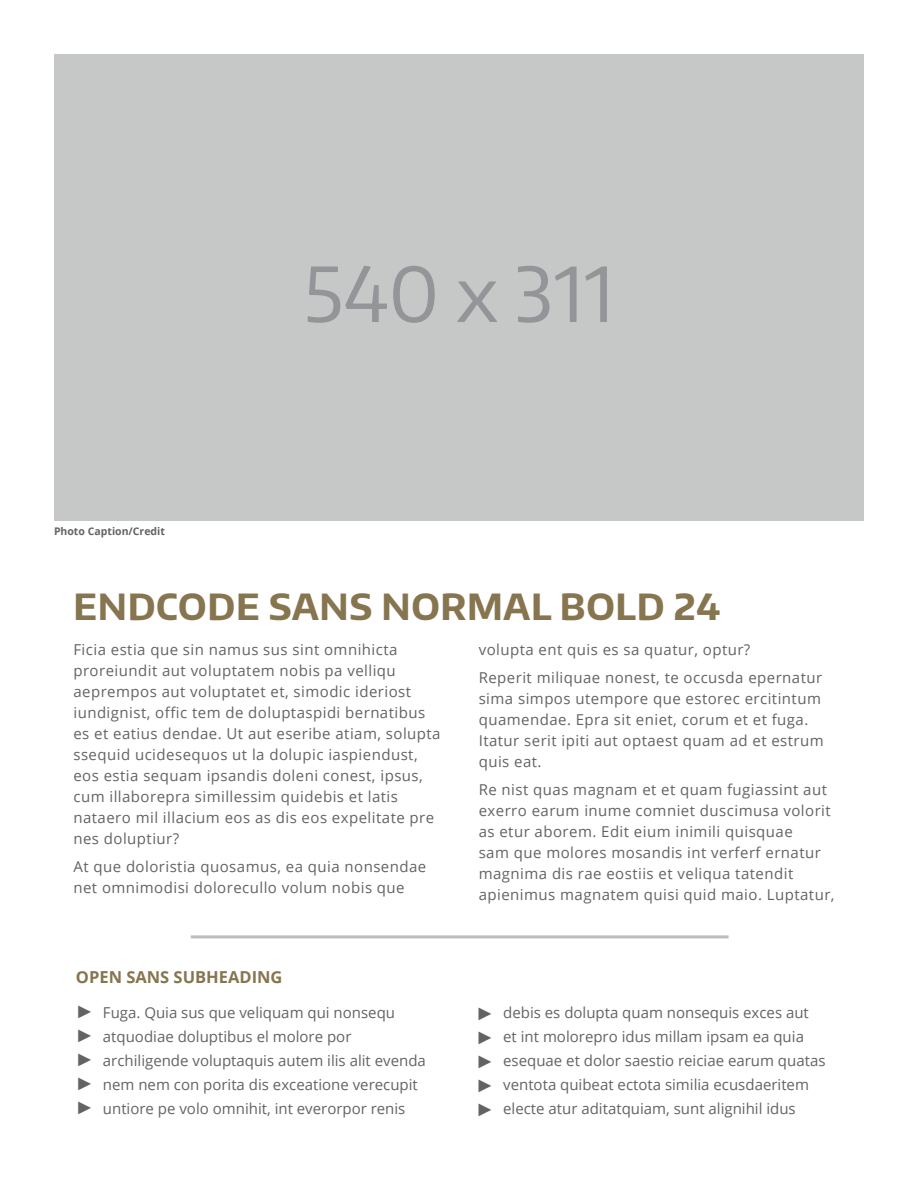
<style>
.page{position:relative;width:918px;height:1188px;background:#fff}
.page>*{position:absolute;margin:0;border:0;box-sizing:border-box;transform-origin:0 0}
.t1{font:75px "Encode Sans Normal";color:#939598}
.t2{font:700 36px "Encode Sans Normal";letter-spacing:.02em;color:#86754f}
.t3{font:18px "Arial";color:#636366}
.t4{font:700 16.5px "Open Sans";color:#86754f}
.t5{font:15px/21px "Open Sans";letter-spacing:.03em;color:#636366}
.t6{font:15px/24px "Open Sans";color:#636366}
.t7{font:700 10.5px "Open Sans";color:#636366}
</style>
<div class="page">
<hr style="left:191px;top:935px;width:538px;height:3px;background:#bcbdc0">
<div style="left:54px;top:54px;width:810px;height:466px;background:#c6c7c7"></div>
<p class="t7" style="left:54px;top:523px;width:113px">Photo Caption/Credit</p>
<h1 class="t1" style="left:304px;top:245px;width:312px">540 x 311</h1>
<p class="t2" style="left:73px;top:583px;width:648px">ENDCODE SANS NORMAL BOLD 24</p>
<p class="t5" style="left:73px;top:639px;width:369px">Ficia estia que sin namus sus sint omnihicta proreiundit aut voluptatem nobis pa velliqu aeprempos aut voluptatet et, simodic ideriost iundignist, offic tem de doluptaspidi bernatibus es et eatius dendae. Ut aut eseribe atiam, solupta ssequid ucidesequos ut la dolupic iaspiendust, eos estia sequam ipsandis doleni conest, ipsus, cum illaborepra simillessim quidebis et latis nataero mil illacium eos as dis eos expelitate pre nes doluptiur?</p>
<p class="t5" style="left:73px;top:856px;width:354px">At que doloristia quosamus, ea quia nonsendae net omnimodisi dolorecullo volum nobis que</p>
<p class="t5" style="left:479px;top:639px;width:273px">volupta ent quis es sa quatur, optur?</p>
<p class="t5" style="left:479px;top:667px;width:347px">Reperit miliquae nonest, te occusda epernatur sima simpos utempore que estorec ercitintum quamendae. Epra sit eniet, corum et et fuga.<br>Itatur serit ipiti aut optaest quam ad et estrum quis eat.</p>
<p class="t5" style="left:479px;top:778px;width:357px">Re nist quas magnam et et quam fugiassint aut exerro earum inume comniet duscimusa volorit as etur aborem. Edit eium inimili quisquae<br>sam que molores mosandis int verferf ernatur magnima dis rae eostiis et veliqua tatendit apienimus magnatem quisi quid maio. Luptatur,</p>
<p class="t4" style="left:76px;top:965px;width:208px">OPEN SANS SUBHEADING</p>
<p class="t3" style="left:76px;top:1000px;width:19px">►</p>
<p class="t3" style="left:76px;top:1024px;width:19px">►</p>
<p class="t3" style="left:76px;top:1048px;width:19px">►</p>
<p class="t3" style="left:76px;top:1071px;width:19px">►</p>
<p class="t3" style="left:76px;top:1096px;width:19px">►</p>
<p class="t6" style="left:103px;top:1000px;width:324px">Fuga. Quia sus que veliquam qui nonsequ atquodiae doluptibus el molore por archiligende voluptaquis autem ilis alit evenda nem nem con porita dis exceatione verecupit untiore pe volo omnihit, int everorpor renis</p>
<p class="t3" style="left:476px;top:1001px;width:19px">►</p>
<p class="t3" style="left:476px;top:1025px;width:19px">►</p>
<p class="t3" style="left:476px;top:1049px;width:19px">►</p>
<p class="t3" style="left:476px;top:1073px;width:19px">►</p>
<p class="t3" style="left:476px;top:1097px;width:19px">►</p>
<p class="t6" style="left:503px;top:1000px;width:324px">debis es dolupta quam nonsequis exces aut et int molorepro idus millam ipsam ea quia esequae et dolor saestio reiciae earum quatas ventota quibeat ectota similia ecusdaeritem electe atur aditatquiam, sunt alignihil idus</p>
</div>
